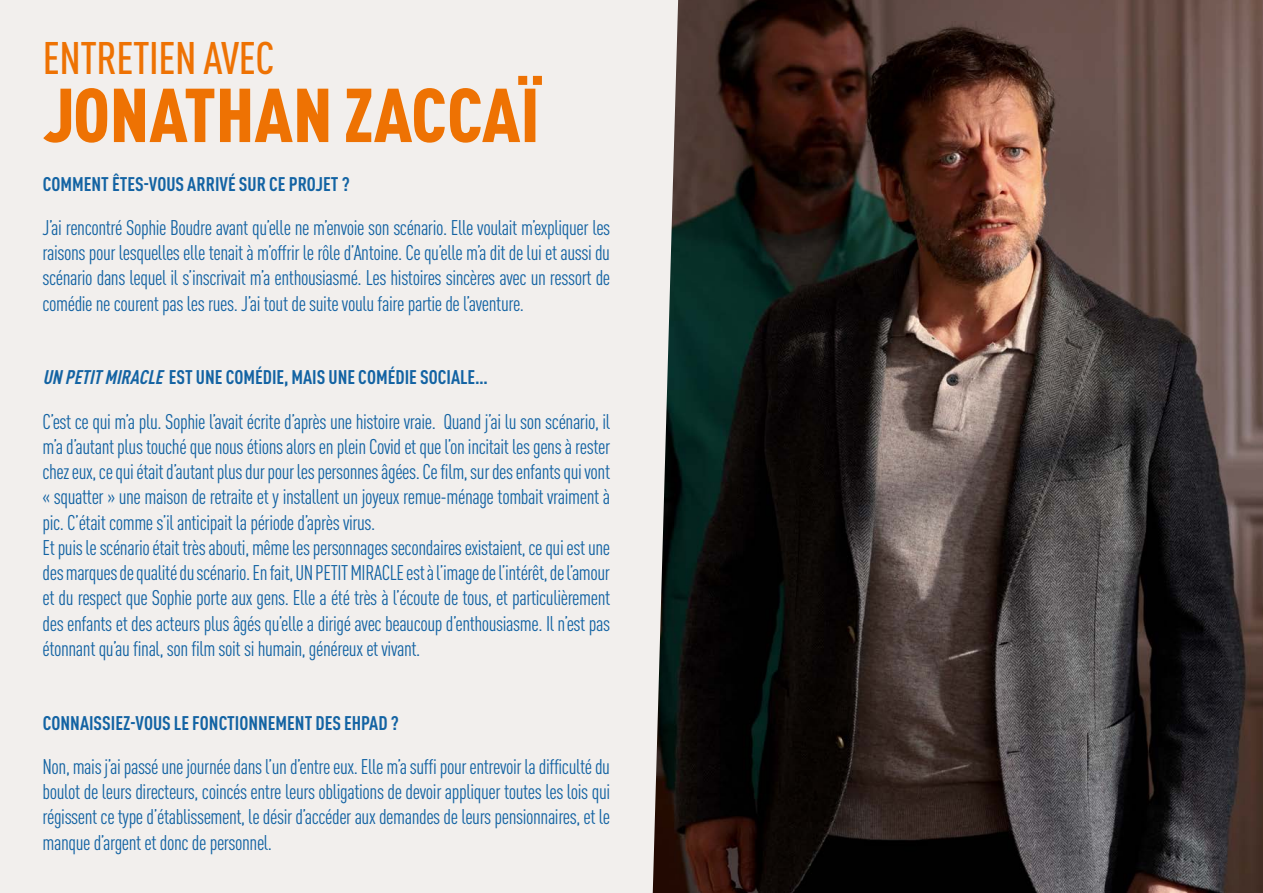
<style>
.page{position:relative;width:1263px;height:893px;background:#f2efed}
.page>*{position:absolute;margin:0;border:0;box-sizing:border-box;transform-origin:0 0}
.t1{font:900 condensed 75px "DIN Pro";color:#ee7203}
.t2{font:500 condensed 45px "DIN Pro";letter-spacing:-.01em;color:#ee7203}
.t3{font:condensed 21px/25.2px "DIN Pro";letter-spacing:-.02em;color:#1363a3;text-align:justify}
.t4{font:700 condensed 19.5px "DIN Pro";color:#1363a3}
.s1{font-style:italic}
</style>
<div class="page">
<img style="left:653px;top:0;width:610px;height:893px">
<h2 class="t2" style="left:43px;top:25px;width:233px">ENTRETIEN AVEC</h2>
<h1 class="t1" style="left:43px;top:57px;width:498px">JONATHAN ZACCAÏ</h1>
<p class="t4" style="left:43px;top:169px;width:308px">COMMENT ÊTES-VOUS ARRIVÉ SUR CE PROJET ?</p>
<p class="t3" style="left:43px;top:213px;width:569px">J’ai rencontré Sophie Boudre avant qu’elle ne m’envoie son scénario. Elle voulait m’expliquer les raisons pour lesquelles elle tenait à m’offrir le rôle d’Antoine. Ce qu’elle m’a dit de lui et aussi du scénario dans lequel il s’inscrivait m’a enthousiasmé. Les histoires sincères avec un ressort de comédie ne courent pas les rues. J’ai tout de suite voulu faire partie de l’aventure.</p>
<p class="t4" style="left:43px;top:363px;width:447px"><span class="s1">UNPETITMIRACLE</span>EST UNE COMÉDIE, MAIS UNE COMÉDIE SOCIALE…</p>
<p class="t3" style="left:43px;top:407px;width:569px;text-align:left">C’est ce qui m’a plu. Sophie l’avait écrite d’après une histoire vraie. Quand j’ai lu son scénario, il m’a d’autant plus touché que nous étions alors en plein Covid et que l’on incitait les gens à rester chez eux, ce qui était d’autant plus dur pour les personnes âgées. Ce film, sur des enfants qui vont « squatter » une maison de retraite et y installent un joyeux remue-ménage tombait vraiment à pic. C’était comme s’il anticipait la période d’après virus.<br>Et puis le scénario était très abouti, même les personnages secondaires existaient, ce qui est une des marques de qualité du scénario. En fait, UN PETIT MIRACLE est à l’image de l’intérêt, de l’amour et du respect que Sophie porte aux gens. Elle a été très à l’écoute de tous, et particulièrement des enfants et des acteurs plus âgés qu’elle a dirigé avec beaucoup d’enthousiasme. Il n’est pas étonnant qu’au final, son film soit si humain, généreux et vivant.</p>
<p class="t4" style="left:43px;top:708px;width:358px">CONNAISSIEZ-VOUS LE FONCTIONNEMENT DES EHPAD ?</p>
<p class="t3" style="left:43px;top:752px;width:569px">Non, mais j’ai passé une journée dans l’un d’entre eux. Elle m’a suffi pour entrevoir la difficulté du boulot de leurs directeurs, coincés entre leurs obligations de devoir appliquer toutes les lois qui régissent ce type d’établissement, le désir d’accéder aux demandes de leurs pensionnaires, et le manque d’argent et donc de personnel.</p>
</div>
